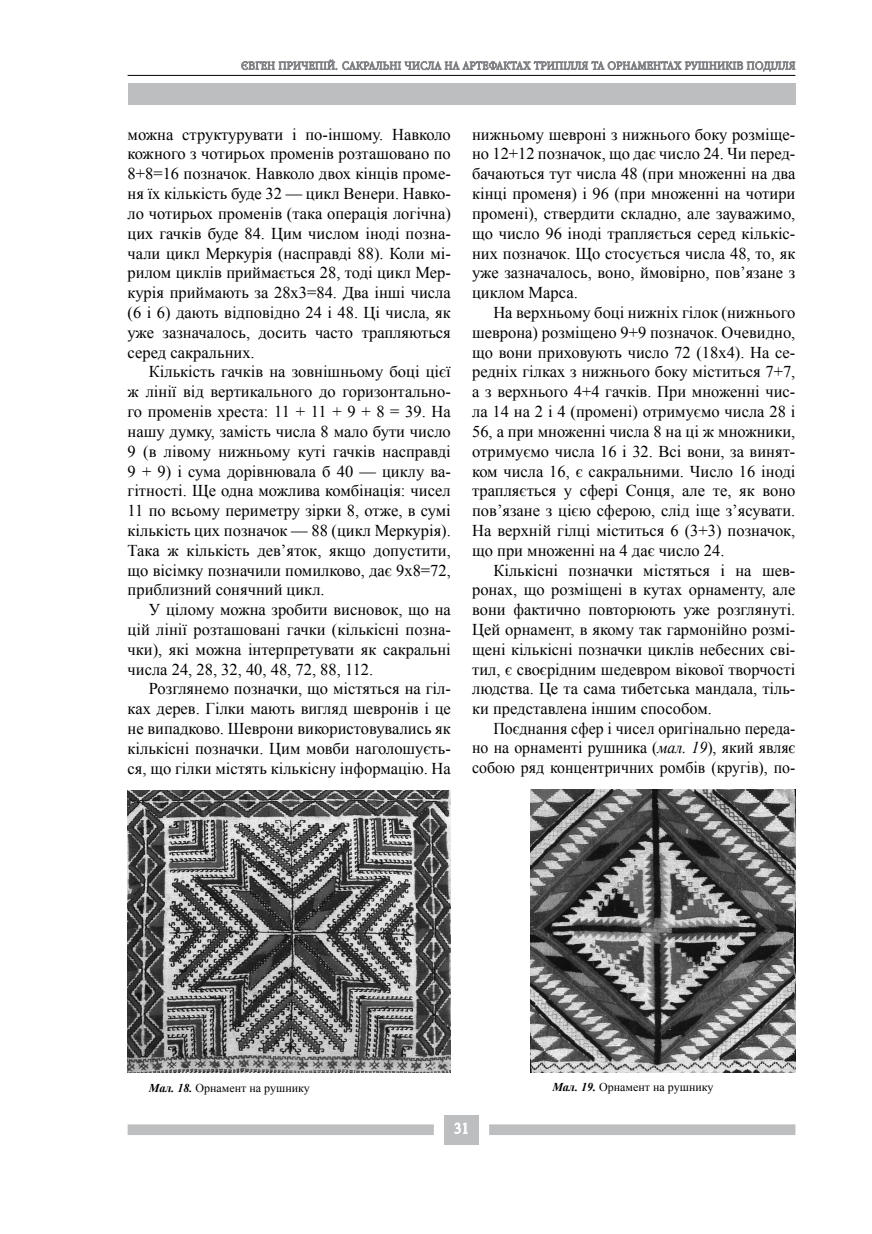
<style>
.page{position:relative;width:872px;height:1234px;background:#fff}
.page>*{position:absolute;margin:0;border:0;box-sizing:border-box;transform-origin:0 0}
.t1{font:16.5px/19.8px "Times New Roman";color:#000;text-align:justify}
.t2{font:16.5px/19.5px "Times New Roman";color:#000;text-align:justify;scale:.96 1}
.t3{font:12px "Times New Roman";color:#000}
.s1{font-style:italic}
.s2{font-weight:700;font-style:italic}
</style>
<div class="page">
<hr style="left:128px;top:75px;width:667px;height:1px;background:#000">
<div style="left:128px;top:84px;width:667px;height:21px;background:#bcbec0"></div>
<div style="left:444px;top:1114px;width:34px;height:30px;background:#bcbec0"></div>
<svg style="left:128px;top:1122px;width:667px;height:12px"></svg>
<svg style="left:241px;top:59px;width:554px;height:25px"></svg>
<img style="left:128px;top:790px;width:323px;height:282px">
<img style="left:530px;top:789px;width:265px;height:283px">
<p class="t1" style="left:128px;top:124px;width:325px">можна структурувати і по-іншому. Навколо кожного з чотирьох променів розташовано по 8+8=16 позначок. Навколо двох кінців проме&shy;ня їх кількість буде 32 — цикл Венери. Навко&shy;ло чотирьох променів (така операція логічна) цих гачків буде 84. Цим числом іноді позна&shy;чали цикл Меркурія (насправді 88). Коли мі&shy;рилом циклів приймається 28, тоді цикл Мер&shy;курія приймають за 28х3=84. Два інші числа (6 і 6) дають відповідно 24 і 48. Ці числа, як уже зазначалось, досить часто трапляються серед сакральних.</p>
<p class="t1" style="left:128px;top:361px;width:325px;text-indent:21px">Кількість гачків на зовнішньому боці цієї ж лінії від вертикального до горизонтально&shy;го променів хреста: 11 + 11 + 9 + 8 = 39. На нашу думку, замість числа 8 мало бути число 9 (в лівому нижньому куті гачків насправді 9 + 9) і сума дорівнювала б 40 — циклу ва&shy;гітності. Ще одна можлива комбінація: чисел 11 по всьому периметру зірки 8, отже, в сумі кількість цих позначок — 88 (цикл Меркурія).<br>Така ж кількість дев’яток, якщо допустити, що вісімку позначили помилково, дає 9х8=72, приблизний сонячний цикл.</p>
<p class="t1" style="left:128px;top:599px;width:325px;text-indent:21px">У цілому можна зробити висновок, що на цій лінії розташовані гачки (кількісні позна&shy;чки), які можна інтерпретувати як сакральні числа 24, 28, 32, 40, 48, 72, 88, 112.</p>
<p class="t1" style="left:128px;top:678px;width:325px;text-indent:21px">Розглянемо позначки, що містяться на гіл&shy;ках дерев. Гілки мають вигляд шевронів і це не випадково. Шеврони використовувались як кількісні позначки. Цим мовби наголошуєть&shy;ся, що гілки містять кількісну інформацію. На</p>
<p class="t1" style="left:472px;top:124px;width:325px">нижньому шевроні з нижнього боку розміще&shy;но 12+12 позначок, що дає число 24. Чи перед&shy;бачаються тут числа 48 (при множенні на два кінці променя) і 96 (при множенні на чотири промені), ствердити складно, але зауважимо, що число 96 іноді трапляється серед кількіс&shy;них позначок. Що стосується числа 48, то, як уже зазначалось, воно, ймовірно, пов’язане з циклом Марса.</p>
<p class="t1" style="left:472px;top:302px;width:325px;text-indent:21px">На верхньому боці нижніх гілок (нижнього шеврона) розміщено 9+9 позначок. Очевидно, що вони приховують число 72 (18х4). На се&shy;редніх гілках з нижнього боку міститься 7+7, а з верхнього 4+4 гачків. При множенні чис&shy;ла 14 на 2 і 4 (промені) отримуємо числа 28 і 56, а при множенні числа 8 на ці ж множники, отримуємо числа 16 і 32. Всі вони, за винят&shy;ком числа 16, є сакральними. Число 16 іноді трапляється у сфері Сонця, але те, як воно пов’язане з цією сферою, слід іще з’ясувати.<br>На верхній гілці міститься 6 (3+3) позначок, що при множенні на 4 дає число 24.</p>
<p class="t1" style="left:472px;top:559px;width:325px;text-indent:21px">Кількісні позначки містяться і на шев&shy;ронах, що розміщені в кутах орнаменту, але вони фактично повторюють уже розглянуті.<br>Цей орнамент, в якому так гармонійно розмі&shy;щені кількісні позначки циклів небесних сві&shy;тил, є своєрідним шедевром вікової творчості людства. Це та сама тибетська мандала, тіль&shy;ки представлена іншим способом.</p>
<p class="t2" style="left:472px;top:718px;width:338px;text-indent:21px">Поєднання сфер і чисел оригінально переда&shy;но на орнаменті рушника (<span class="s1">мал. 19</span>), який являє собою ряд концентричних ромбів (кругів), по-</p>
<p class="t3" style="left:149px;top:1079px;width:162px"><span class="s2">Мал. 18.</span> Орнамент на рушнику</p>
<p class="t3" style="left:552px;top:1078px;width:162px"><span class="s2">Мал. 19.</span> Орнамент на рушнику</p>
</div>
